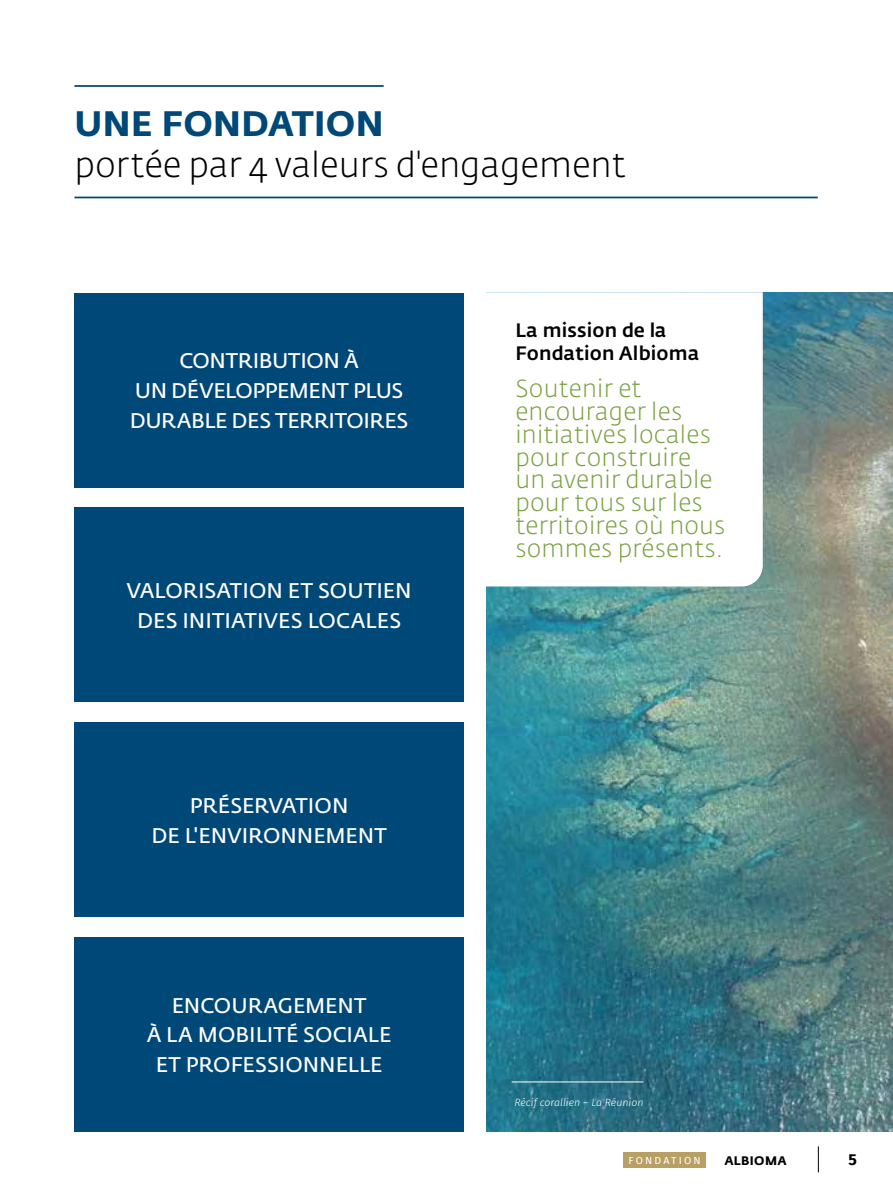
<style>
.page{position:relative;width:893px;height:1191px;background:#fff}
.page>*{position:absolute;margin:0;border:0;box-sizing:border-box;transform-origin:0 0}
.t1{font:300 35px "Fedra Sans Pro";color:#000}
.t2{font:700 35px "Fedra Sans Pro";letter-spacing:.01em;color:#004877}
.t3{font:300 24.5px/22.8px "Fedra Sans Pro";letter-spacing:.01em;color:#7aa142}
.t4{font:21px/29.8px "Fedra Sans Pro";letter-spacing:-.005em;color:#fff;text-align:center}
.t5{font:500 19.25px/22.8px "Fedra Sans Pro";letter-spacing:.01em;color:#000}
.t6{font:700 15.75px "Fira Sans";color:#000}
.t7{font:700 12.25px "Fedra Sans Pro";letter-spacing:.03em;color:#000}
.t8{font:italic 300 10.5px "Fira Sans";color:#fff}
.t9{font:9.97px "Fira Sans";letter-spacing:.21em;color:#fff;scale:1.05 1}
</style>
<div class="page">
<div style="left:623px;top:1151px;width:83px;height:16px;background:#b8a064"></div>
<svg style="left:818px;top:1146px;width:1px;height:26px"></svg>
<hr style="left:74px;top:85px;width:310px;height:2px;background:#004877">
<hr style="left:74px;top:197px;width:744px;height:1px;background:#004877">
<img style="left:487px;top:292px;width:406px;height:839px">
<div style="left:74px;top:722px;width:390px;height:194px;background:#004877"></div>
<div style="left:74px;top:937px;width:390px;height:194px;background:#004877"></div>
<div style="left:74px;top:293px;width:390px;height:194px;background:#004877"></div>
<div style="left:74px;top:507px;width:390px;height:195px;background:#004877"></div>
<svg style="left:486px;top:292px;width:277px;height:294px"></svg>
<hr style="left:512px;top:1081px;width:131px;height:1px;background:#fff">
<h1 class="t2" style="left:75px;top:102px;width:311px">UNE FONDATION</h1>
<h1 class="t1" style="left:74px;top:143px;width:553px">portée par 4 valeurs d'engagement</h1>
<p class="t4" style="left:130px;top:346px;width:280px">CONTRIBUTION À<br>UN DÉVELOPPEMENT PLUS<br>DURABLE DES TERRITOIRES</p>
<p class="t4" style="left:127px;top:576px;width:286px">VALORISATION ET SOUTIEN<br>DES INITIATIVES LOCALES</p>
<p class="t4" style="left:152px;top:790px;width:237px">PRÉSERVATION<br>DE L'ENVIRONNEMENT</p>
<p class="t4" style="left:147px;top:990px;width:246px">ENCOURAGEMENT<br>À LA MOBILITÉ SOCIALE<br>ET PROFESSIONNELLE</p>
<p class="t5" style="left:515px;top:319px;width:185px">La mission de la<br>Fondation Albioma</p>
<p class="t3" style="left:515px;top:377px;width:211px">Soutenir et encourager les initiatives locales pour construire un avenir durable pour tous sur les territoires où nous sommes présents.</p>
<p class="t8" style="left:515px;top:1095px;width:130px">Récif corallien – La Réunion</p>
<p class="t9" style="left:629px;top:1152px;width:70px">FONDATION</p>
<p class="t7" style="left:724px;top:1152px;width:64px">ALBIOMA</p>
<p class="t6" style="left:849px;top:1145px;width:10px">5</p>
</div>
